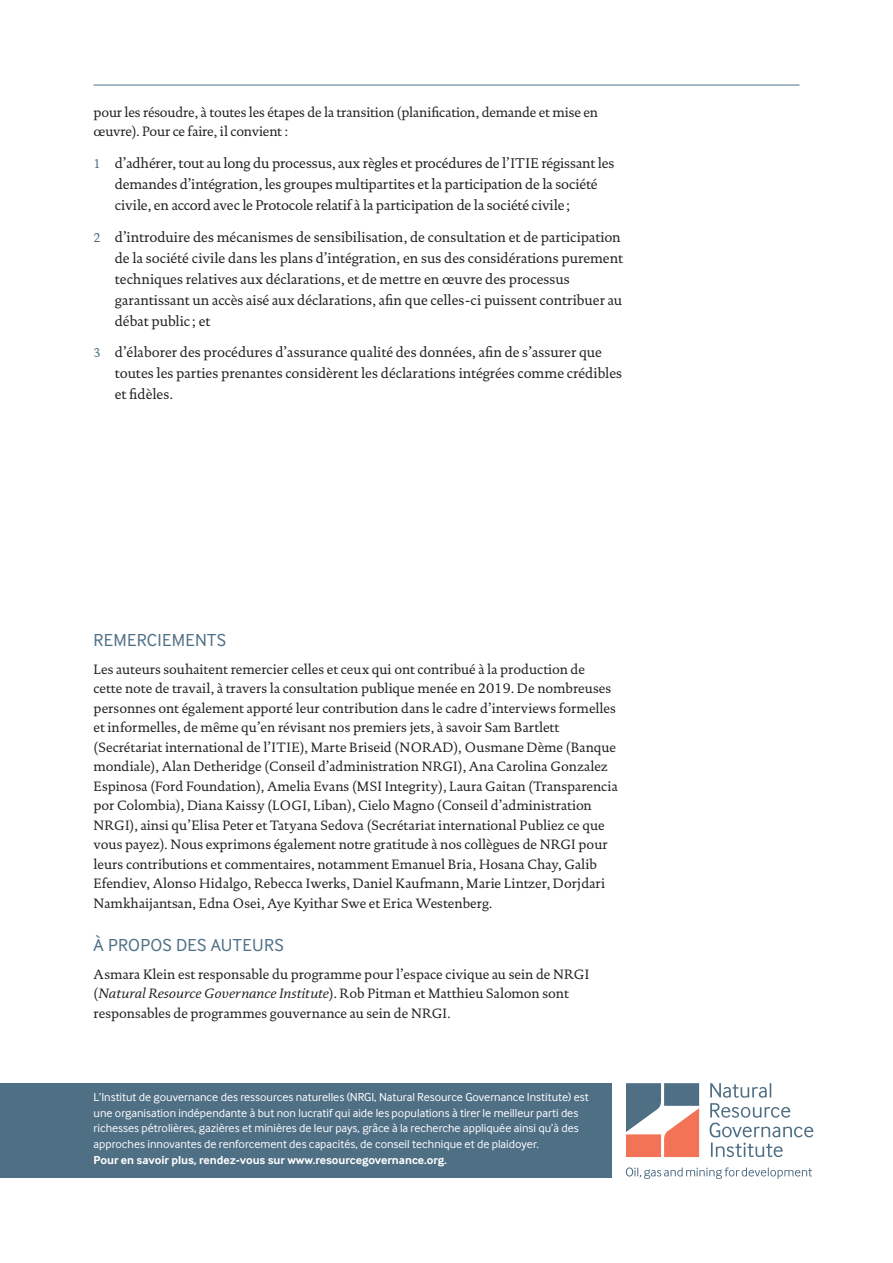
<style>
.page{position:relative;width:893px;height:1263px;background:#fff}
.page>*{position:absolute;margin:0;border:0;box-sizing:border-box;transform-origin:0 0}
.t1{font:18px "Inter Face";letter-spacing:.02em;color:#4f6f85}
.t2{font:14.25px/21px "DTL Documenta T";color:#231f20}
.t3{font:13.8px/19.5px "DTL Documenta T";color:#231f20}
.t4{font:12px/15.8px "Inter Face";color:#fff}
.t5{font:700 12px "Inter Face";color:#fff}
.s1{font-size:12.75px;color:#4f6f85}
.s2{font-style:italic}
</style>
<div class="page">
<hr style="left:94px;top:85px;width:705px;height:1px;background:#4f6f85">
<svg style="left:710px;top:1083px;width:103px;height:74px"></svg>
<svg style="left:626px;top:1083px;width:73px;height:74px"></svg>
<svg style="left:626px;top:1167px;width:186px;height:12px"></svg>
<div style="left:0;top:1083px;width:611px;height:95px;background:#4f6f85"></div>
<p class="t3" style="left:94px;top:102px;width:506px">pour les résoudre, à toutes les étapes de la transition (planification, demande et mise en œuvre). Pour ce faire, il convient :</p>
<p class="t2" style="left:115px;top:153px;width:501px;text-indent:-21px"><span class="s1">1</span> d’adhérer, tout au long du processus, aux règles et procédures de l’ITIE régissant les demandes d’intégration, les groupes multipartites et la participation de la société civile, en accord avec le Protocole relatif à la participation de la société civile;</p>
<p class="t2" style="left:115px;top:226px;width:510px;text-indent:-21px"><span class="s1">2</span> d’introduire des mécanismes de sensibilisation, de consultation et de participation de la société civile dans les plans d’intégration, en sus des considérations purement techniques relatives aux déclarations, et de mettre en œuvre des processus garantissant un accès aisé aux déclarations, afin que celles-ci puissent contribuer au débat public ; et</p>
<p class="t2" style="left:115px;top:342px;width:509px;text-indent:-21px"><span class="s1">3</span> d’élaborer des procédures d’assurance qualité des données, afin de s’assurer que toutes les parties prenantes considèrent les déclarations intégrées comme crédibles et fidèles.</p>
<h1 class="t1" style="left:94px;top:630px;width:134px">REMERCIEMENTS</h1>
<p class="t3" style="left:94px;top:659px;width:526px">Les auteurs souhaitent remercier celles et ceux qui ont contribué à la production de<br>cette note de travail, à travers la consultation publique menée en 2019. De nombreuses personnes ont également apporté leur contribution dans le cadre d’interviews formelles et informelles, de même qu’en révisant nos premiers jets, à savoir Sam Bartlett (Secrétariat international de l’ITIE), Marte Briseid (NORAD), Ousmane Dème (Banque mondiale), Alan Detheridge (Conseil d’administration NRGI), Ana Carolina Gonzalez Espinosa (Ford Foundation), Amelia Evans (MSI Integrity), Laura Gaitan (Transparencia por Colombia), Diana Kaissy (LOGI, Liban), Cielo Magno (Conseil d’administration NRGI), ainsi qu’Elisa Peter et Tatyana Sedova (Secrétariat international Publiez ce que vous payez). Nous exprimons également notre gratitude à nos collègues de NRGI pour leurs contributions et commentaires, notamment Emanuel Bria, Hosana Chay, Galib Efendiev, Alonso Hidalgo, Rebecca Iwerks, Daniel Kaufmann, Marie Lintzer, Dorjdari Namkhaijantsan, Edna Osei, Aye Kyithar Swe et Erica Westenberg.</p>
<h1 class="t1" style="left:94px;top:935px;width:192px">À PROPOS DES AUTEURS</h1>
<p class="t3" style="left:94px;top:964px;width:497px">Asmara Klein est responsable du programme pour l’espace civique au sein de NRGI (<span class="s2">Natural Resource Governance Institute</span>). Rob Pitman et Matthieu Salomon sont responsables de programmes gouvernance au sein de NRGI.</p>
<p class="t4" style="left:94px;top:1089px;width:497px">L’Institut de gouvernance des ressources naturelles (NRGI, Natural Resource Governance Institute) est une organisation indépendante à but non lucratif qui aide les populations à tirer le meilleur parti des richesses pétrolières, gazières et minières de leur pays, grâce à la recherche appliquée ainsi qu’à des approches innovantes de renforcement des capacités, de conseil technique et de plaidoyer.</p>
<p class="t5" style="left:94px;top:1153px;width:355px">Pour en savoir plus, rendez-vous sur www.resourcegovernance.org.</p>
</div>
